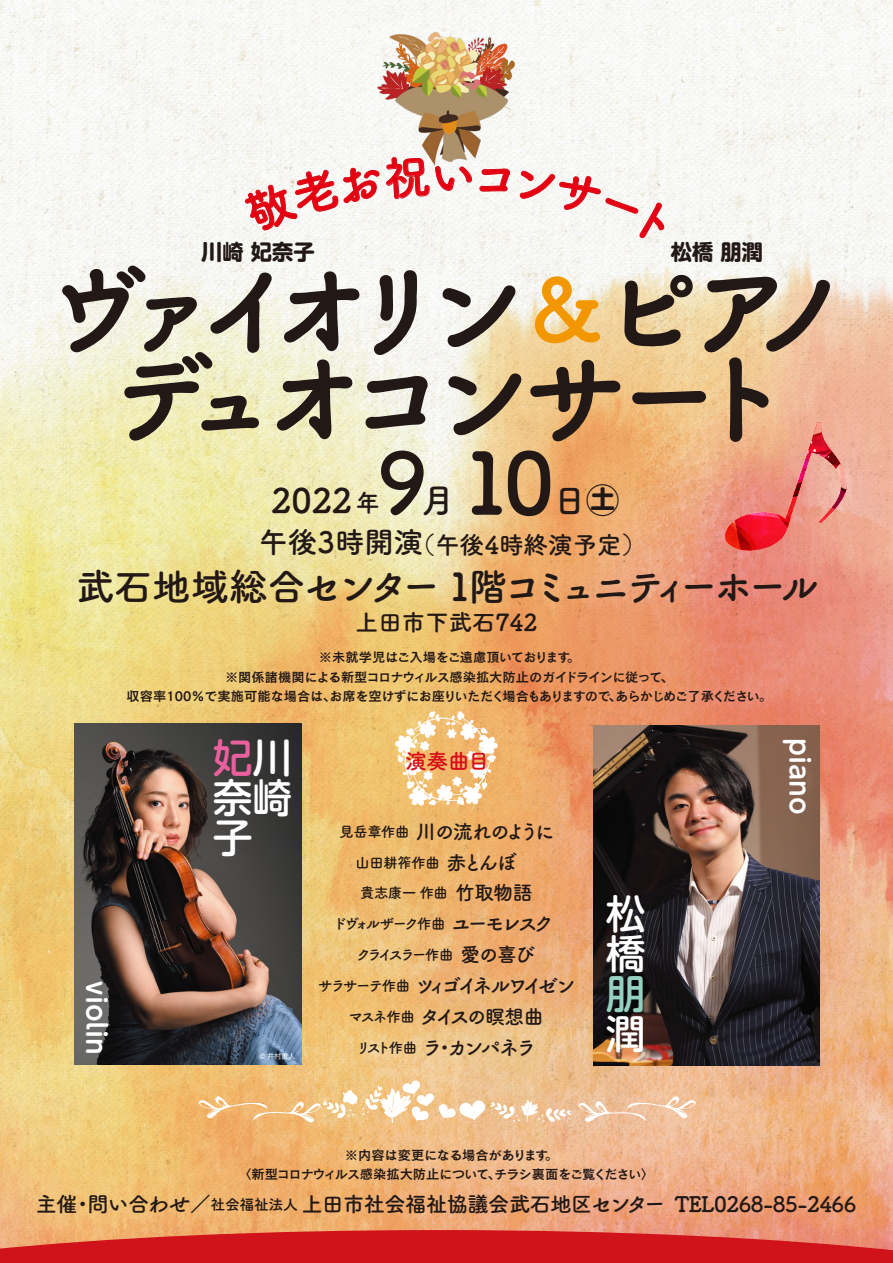
<style>
.page{position:relative;width:893px;height:1263px;background:#fff}
.page>*{position:absolute;margin:0;border:0;box-sizing:border-box;transform-origin:0 0}
.t1{font:99.9px/88.1px "Tsuku B Rd Gothic Std B";letter-spacing:-.23em;color:#221815;text-align:center}
.t2{font:84.75px "Tsuku B Rd Gothic Std B";color:#221815}
.t3{font:500 39.9px/39.9px "UD Shin M Go Pro";color:#fff;text-align:justify}
.t4{font:500 39.9px "UD Shin M Go Pro";color:#95d0c0}
.t5{font:38.25px "Tsuku B Rd Gothic Std B";letter-spacing:-.12em;color:#221815}
.t6{font:33.75px "Tsuku B Rd Gothic Std B";color:#221815}
.t7{font:700 26.1px "UD Shin M Go Pro De";color:#fff}
.t8{font:24.45px "Tsuku B Rd Gothic Std B";color:#221815}
.t9{font:23.4px "Tsuku B Rd Gothic Std B";color:#221815}
.t10{font:21.3px "Tsuku B Rd Gothic Std B";letter-spacing:-.025em;color:#221815}
.t11{font:700 21.3px "UD Shin M Go Pro";color:#221815}
.t12{font:21.3px "Tsuku B Rd Gothic Std B";color:#d80c18}
.t13{font:19.8px/30.9px "Tsuku B Rd Gothic Std B";letter-spacing:-.15em;color:#221815;text-align:center}
.t14{font:19.8px "Tsuku B Rd Gothic Std B";letter-spacing:-.075em;color:#221815}
.t15{font:14.25px "Tsuku B Rd Gothic Std B";letter-spacing:-.06em;color:#221815}
.t16{font:14.25px "Tsuku B Rd Gothic Std B";letter-spacing:-.15em;color:#221815}
.t17{font:14.25px "Tsuku B Rd Gothic Std B";letter-spacing:-.195em;color:#221815}
.t18{font:13.35px/19.2px "Cezanne Pro DB";letter-spacing:-.055em;color:#221815;text-align:center}
.t19{font:7.5px "Tsuku Go Pro M";color:#fff}
.s1{font-size:86.85px;color:#f39700}
.s2{font-family:"UD Shin M Go Pro";font-weight:700}
.s3{font-size:29.4px}
.s4{font-size:24.6px}
.s5{color:#ea609e}
.s6{font-size:14.25px}
.s7{font-size:19.8px}
.s8{font-size:14.85px}
</style>
<div class="page">
<img style="left:0;top:0;width:893px;height:1230px">
<svg style="left:395px;top:710px;width:103px;height:96px"></svg>
<svg style="left:60px;top:262px;width:369px;height:181px"></svg>
<svg style="left:441px;top:274px;width:408px;height:279px;background:#e9bb93"></svg>
<svg style="left:578px;top:1092px;width:118px;height:32px;background:#f0c7a6"></svg>
<svg style="left:198px;top:1080px;width:373px;height:44px;background:#f2c995"></svg>
<img style="left:369px;top:21px;width:154px;height:150px">
<img style="left:74px;top:724px;width:227px;height:340px">
<img style="left:593px;top:725px;width:227px;height:341px">
<svg style="left:0;top:1230px;width:893px;height:33px;background:#d52c2b"></svg>
<svg style="left:242px;top:129px;width:230px;height:105px"></svg>
<svg style="left:478px;top:166px;width:32px;height:27px"></svg>
<svg style="left:516px;top:167px;width:159px;height:78px"></svg>
<h3 class="t11" style="left:201px;top:235px;width:115px">川崎 妃奈子</h3>
<h3 class="t11" style="left:671px;top:235px;width:94px">松橋 朋潤</h3>
<h1 class="t1" style="left:45px;top:259px;width:810px">ヴァイオリン <span class="s1">&amp;</span> ピアノデュオコンサート</h1>
<h2 class="t2" style="left:360px;top:417px;width:196px">９10</h2>
<h3 class="t6" style="left:421px;top:474px;width:35px">月</h3>
<h3 class="t6" style="left:553px;top:474px;width:68px">日<span class="s2">㊏</span></h3>
<h3 class="t8" style="left:259px;top:525px;width:389px"><span class="s3">午後3時開演</span>（午後4時終演予定）</h3>
<h3 class="t5" style="left:76px;top:557px;width:744px">武石地域総合センター １階コミュニティーホール</h3>
<h3 class="t9" style="left:355px;top:604px;width:184px">上田市下武石742</h3>
<p class="t18" style="left:127px;top:647px;width:647px">※未就学児はご入場をご遠慮頂いております。<br>※関係諸機関による新型コロナウィルス感染拡大防止のガイドラインに従って、<br>収容率100％で実施可能な場合は、お席を空けずにお座りいただく場合もありますので、あらかじめご了承ください。</p>
<h3 class="t6" style="left:271px;top:474px;width:110px">2022<span class="s4">年</span></h3>
<h3 class="t7" style="left:117px;top:981px;width:75px;rotate:90deg">violin</h3>
<h3 class="t3" style="left:213px;top:736px;width:80px"><span class="s5">妃</span>川奈崎子</h3>
<p class="t19" style="left:259px;top:1050px;width:38px">© 井村重人</p>
<h3 class="t12" style="left:405px;top:745px;width:86px">演奏曲目</h3>
<h3 class="t14" style="left:339px;top:816px;width:217px"><span class="s6">見岳章作曲</span> 川の流れのように</h3>
<p class="t15" style="left:356px;top:851px;width:163px">山田耕筰作曲 <span class="s7">赤とんぼ</span></p>
<p class="t15" style="left:360px;top:882px;width:174px">貴志康一 作曲 <span class="s7">竹取物語</span></p>
<p class="t16" style="left:333px;top:913px;width:223px">ドヴォルザーク作曲 <span class="s7">ユーモレスク</span></p>
<p class="t17" style="left:357px;top:943px;width:180px">クライスラー作曲 <span class="s7">愛の喜び</span></p>
<h3 class="t13" style="left:318px;top:969px;width:259px"><span class="s6">サラサーテ作曲</span> ツィゴイネルワイゼン<span class="s6">マスネ作曲</span> タイスの瞑想曲<br><span class="s6">リスト作曲</span> ラ・カンパネラ</h3>
<h3 class="t3" style="left:606px;top:892px;width:40px">松橋</h3>
<h3 class="t4" style="left:606px;top:961px;width:38px">朋</h3>
<h3 class="t3" style="left:606px;top:1011px;width:39px">潤</h3>
<h3 class="t7" style="left:821px;top:738px;width:78px;rotate:90deg">piano</h3>
<p class="t18" style="left:238px;top:1145px;width:418px;text-align:left;text-indent:107px">※内容は変更になる場合があります。<br>〈新型コロナウィルス感染拡大防止について、チラシ裏面をご覧ください〉</p>
<h3 class="t10" style="left:36px;top:1187px;width:822px">主催・問い合わせ／<span class="s8">社会福祉法人</span> 上田市社会福祉協議会武石地区センター TEL0268-85-2466</h3>
</div>
